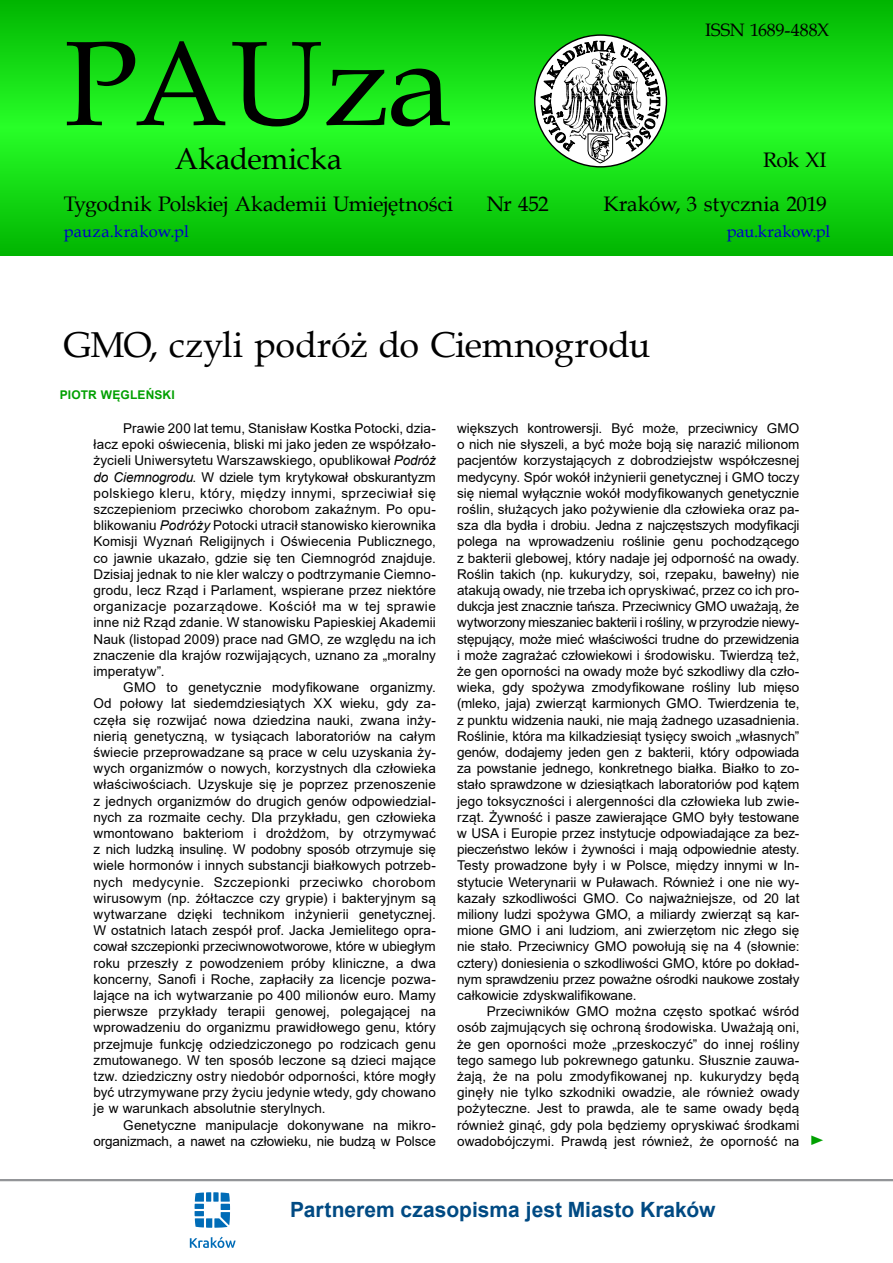
<style>
.page{position:relative;width:893px;height:1263px;background:#fff}
.page>*{position:absolute;margin:0;border:0;box-sizing:border-box;transform-origin:0 0}
.t1{font:120px "Book Antiqua";letter-spacing:-.01em;color:#000}
.t2{font:36px "Book Antiqua";letter-spacing:-.01em;color:#000}
.t3{font:30px "Book Antiqua";color:#000}
.t4{font:21px/44px "Book Antiqua";letter-spacing:-.005em;color:#000;text-align:right}
.t5{font:700 21px "Arial";color:#004a83}
.t6{font:18px "Book Antiqua";letter-spacing:-.005em;color:#000}
.t7{font:16.5px "Book Antiqua";letter-spacing:.005em;color:#0000c8}
.t8{font:13.5px/16.2px "Arial";letter-spacing:.005em;color:#000;text-align:justify}
.t9{font:700 12px "Arial";letter-spacing:.015em;color:#00a000}
.s1{font-style:italic}
.s2{font-family:"Times New Roman";color:#00a000}
</style>
<div class="page">
<svg style="left:0;top:0;width:893px;height:255px;background:#13d813"></svg>
<svg style="left:535px;top:35px;width:131px;height:132px"></svg>
<svg style="left:540px;top:32px;width:120px;height:131px"></svg>
<hr style="left:0;top:1179px;width:893px;height:2px;background:#939598">
<svg style="left:195px;top:1192px;width:35px;height:36px"></svg>
<svg style="left:190px;top:1236px;width:46px;height:12px"></svg>
<h1 class="t1" style="left:64px;top:1px;width:390px">PAUza</h1>
<h3 class="t3" style="left:175px;top:138px;width:169px">Akademicka</h3>
<h3 class="t4" style="left:64px;top:182px;width:391px">Tygodnik Polskiej Akademii Umiejętności</h3>
<h3 class="t4" style="left:487px;top:181px;width:63px">Nr 452</h3>
<h3 class="t6" style="left:705px;top:18px;width:126px">ISSN 1689-488X</h3>
<h3 class="t4" style="left:603px;top:138px;width:225px">Rok XI<br>Kraków, 3 stycznia 2019</h3>
<p class="t7" style="left:64px;top:220px;width:127px">pauza.krakow.pl</p>
<p class="t7" style="left:727px;top:219px;width:105px">pau.krakow.pl</p>
<h2 class="t2" style="left:64px;top:319px;width:588px">GMO, czyli podróż do Ciemnogrodu</h2>
<p class="t9" style="left:60px;top:387px;width:117px">PIOTR WĘGLEŃSKI</p>
<p class="t8" style="left:94px;top:420px;width:344px;text-indent:30px">Prawie 200 lat temu, Stanisław Kostka Potocki, dzia&shy;łacz epoki oświecenia, bliski mi jako jeden ze współzało&shy;życieli Uniwersytetu Warszawskiego, opublikował <span class="s1">Podróż do Ciemnogrodu</span>. W dziele tym krytykował obskurantyzm polskiego kleru, który, między innymi, sprzeciwiał się szczepieniom przeciwko chorobom zakaźnym. Po opu&shy;blikowaniu <span class="s1">Podróży</span> Potocki utracił stanowisko kierownika Komisji Wyznań Religijnych i Oświecenia Publicznego, co jawnie ukazało, gdzie się ten Ciemnogród znajduje.<br>Dzisiaj jednak to nie kler walczy o podtrzymanie Ciemno&shy;grodu, lecz Rząd i Parlament, wspierane przez niektóre organizacje pozarządowe. Kościół ma w tej sprawie inne niż Rząd zdanie. W stanowisku Papieskiej Akademii Nauk (listopad 2009) prace nad GMO, ze względu na ich znaczenie dla krajów rozwijających, uznano za „moralny imperatyw”.</p>
<p class="t8" style="left:94px;top:679px;width:344px;text-indent:30px">GMO to genetycznie modyfikowane organizmy.<br>Od połowy lat siedemdziesiątych XX wieku, gdy za&shy;częła się rozwijać nowa dziedzina nauki, zwana inży&shy;nierią genetyczną, w tysiącach laboratoriów na całym świecie przeprowadzane są prace w celu uzyskania ży&shy;wych organizmów o nowych, korzystnych dla człowieka właściwościach. Uzyskuje się je poprzez przenoszenie z jednych organizmów do drugich genów odpowiedzial&shy;nych za rozmaite cechy. Dla przykładu, gen człowieka wmontowano bakteriom i drożdżom, by otrzymywać z nich ludzką insulinę. W podobny sposób otrzymuje się wiele hormonów i innych substancji białkowych potrzeb&shy;nych medycynie. Szczepionki przeciwko chorobom wirusowym (np. żółtaczce czy grypie) i bakteryjnym są wytwarzane dzięki technikom inżynierii genetycznej.<br>W ostatnich latach zespół prof. Jacka Jemielitego opra&shy;cował szczepionki przeciwnowotworowe, które w ubiegłym roku przeszły z powodzeniem próby kliniczne, a dwa koncerny, Sanofi i Roche, zapłaciły za licencje pozwa&shy;lające na ich wytwarzanie po 400 milionów euro. Mamy pierwsze przykłady terapii genowej, polegającej na wprowadzeniu do organizmu prawidłowego genu, który przejmuje funkcję odziedziczonego po rodzicach genu zmutowanego. W ten sposób leczone są dzieci mające tzw. dziedziczny ostry niedobór odporności, które mogły być utrzymywane przy życiu jedynie wtedy, gdy chowano je w warunkach absolutnie sterylnych.</p>
<p class="t8" style="left:94px;top:1117px;width:344px;text-align:right">Genetyczne manipulacje dokonywane na mikro&shy;organizmach, a nawet na człowieku, nie budzą w Polsce</p>
<p class="t8" style="left:457px;top:420px;width:344px">większych kontrowersji. Być może, przeciwnicy GMO o nich nie słyszeli, a być może boją się narazić milionom pacjentów korzystających z dobrodziejstw współczesnej medycyny. Spór wokół inżynierii genetycznej i GMO toczy się niemal wyłącznie wokół modyfikowanych genetycznie roślin, służących jako pożywienie dla człowieka oraz pa&shy;sza dla bydła i drobiu. Jedna z najczęstszych modyfikacji polega na wprowadzeniu roślinie genu pochodzącego z bakterii glebowej, który nadaje jej odporność na owady.<br>Roślin takich (np. kukurydzy, soi, rzepaku, bawełny) nie atakują owady, nie trzeba ich opryskiwać, przez co ich pro&shy;dukcja jest znacznie tańsza. Przeciwnicy GMO uważają, że wytworzony mieszaniec bakterii i rośliny, w przyrodzie niewy&shy;stępujący, może mieć właściwości trudne do przewidzenia i może zagrażać człowiekowi i środowisku. Twierdzą też, że gen oporności na owady może być szkodliwy dla czło&shy;wieka, gdy spożywa zmodyfikowane rośliny lub mięso (mleko, jaja) zwierząt karmionych GMO. Twierdzenia te, z punktu widzenia nauki, nie mają żadnego uzasadnienia.<br>Roślinie, która ma kilkadziesiąt tysięcy swoich „własnych” genów, dodajemy jeden gen z bakterii, który odpowiada za powstanie jednego, konkretnego białka. Białko to zo&shy;stało sprawdzone w dziesiątkach laboratoriów pod kątem jego toksyczności i alergenności dla człowieka lub zwie&shy;rząt. Żywność i pasze zawierające GMO były testowane w USA i Europie przez instytucje odpowiadające za bez&shy;pieczeństwo leków i żywności i mają odpowiednie atesty.<br>Testy prowadzone były i w Polsce, między innymi w In&shy;stytucie Weterynarii w Puławach. Również i one nie wy&shy;kazały szkodliwości GMO. Co najważniejsze, od 20 lat miliony ludzi spożywa GMO, a miliardy zwierząt są kar&shy;mione GMO i ani ludziom, ani zwierzętom nic złego się nie stało. Przeciwnicy GMO powołują się na 4 (słownie: cztery) doniesienia o szkodliwości GMO, które po dokład&shy;nym sprawdzeniu przez poważne ośrodki naukowe zostały całkowicie zdyskwalifikowane.</p>
<p class="t8" style="left:457px;top:1003px;width:370px;text-align:left;text-indent:30px">Przeciwników GMO można często spotkać wśród osób zajmujących się ochroną środowiska. Uważają oni,<br>że gen oporności może „przeskoczyć” do innej rośliny tego samego lub pokrewnego gatunku. Słusznie zauwa&shy;żają, że na polu zmodyfikowanej np. kukurydzy będą ginęły nie tylko szkodniki owadzie, ale również owady pożyteczne. Jest to prawda, ale te same owady będą również ginąć, gdy pola będziemy opryskiwać środkami owadobójczymi. Prawdą jest również, że oporność na <span class="s2">►</span></p>
<h3 class="t5" style="left:290px;top:1194px;width:427px">Partnerem czasopisma jest Miasto Kraków</h3>
</div>
